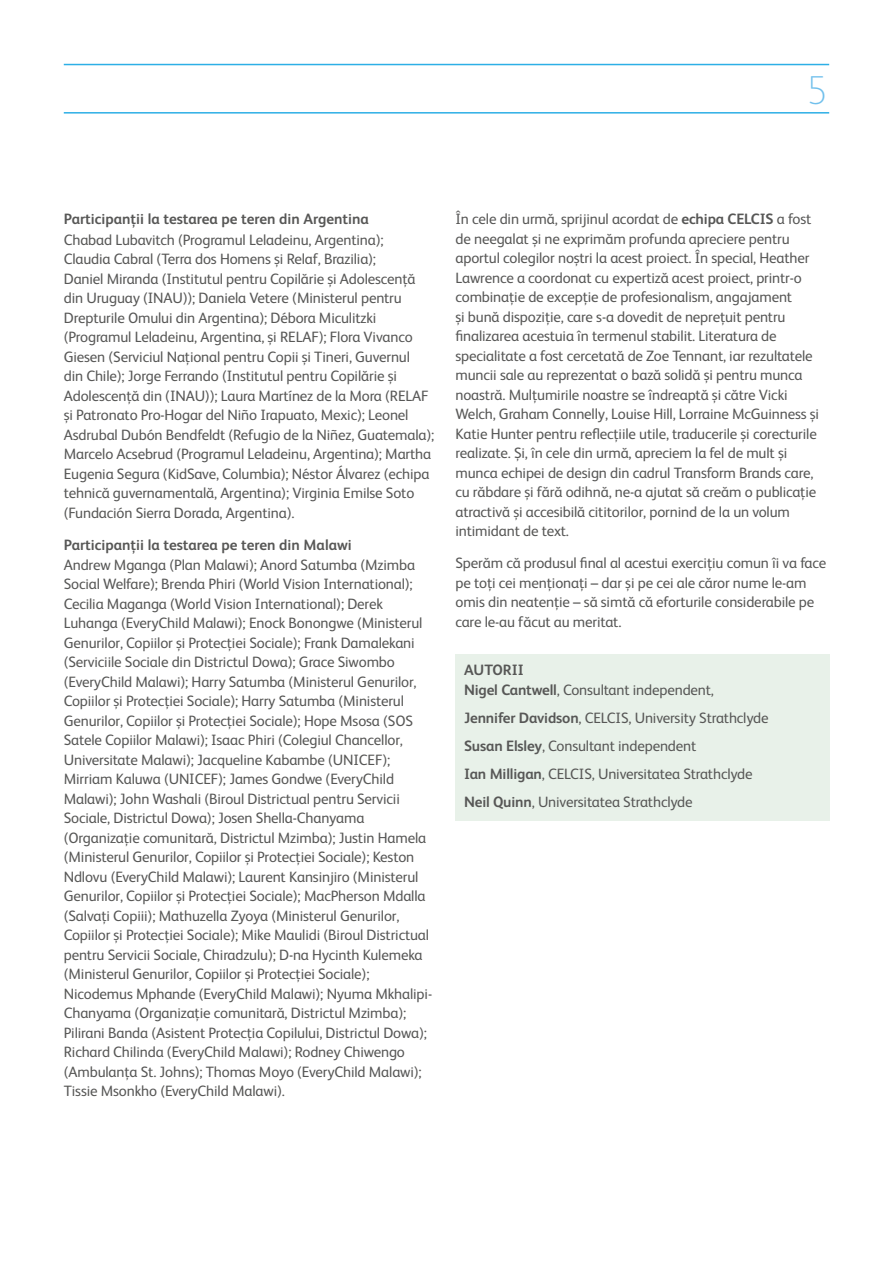
<style>
.page{position:relative;width:893px;height:1263px;background:#fff}
.page>*{position:absolute;margin:0;border:0;box-sizing:border-box;transform-origin:0 0}
.t1{font:100 40.5px "FS Albert";color:#71c0ec}
.t2{font:15px/19.5px "FS Albert";letter-spacing:-.01em;color:#575756}
.t3{font:700 15px "FS Albert";color:#575756}
.s1{font-weight:700}
</style>
<div class="page">
<hr style="left:64px;top:112px;width:765px;height:2px;background:#2dafe6">
<hr style="left:64px;top:64px;width:765px;height:1px;background:#2dafe6">
<div style="left:455px;top:655px;width:375px;height:166px;background:#e8f1e9"></div>
<h1 class="t1" style="left:806px;top:63px;width:23px">5</h1>
<p class="t3" style="left:64px;top:209px;width:307px">Participanții la testarea pe teren din Argentina</p>
<p class="t2" style="left:64px;top:229px;width:372px">Chabad Lubavitch (Programul Leladeinu, Argentina);<br>Claudia Cabral (Terra dos Homens și Relaf, Brazilia);<br>Daniel Miranda (Institutul pentru Copilărie și Adolescență din Uruguay (INAU)); Daniela Vetere (Ministerul pentru Drepturile Omului din Argentina); Débora Miculitzki (Programul Leladeinu, Argentina, și RELAF); Flora Vivanco Giesen (Serviciul Național pentru Copii și Tineri, Guvernul<br>din Chile); Jorge Ferrando (Institutul pentru Copilărie și Adolescență din (INAU)); Laura Martínez de la Mora (RELAF și Patronato Pro-Hogar del Niño Irapuato, Mexic); Leonel Asdrubal Dubón Bendfeldt (Refugio de la Niñez, Guatemala); Marcelo Acsebrud (Programul Leladeinu, Argentina); Martha Eugenia Segura (KidSave, Columbia); Néstor Álvarez (echipa tehnică guvernamentală, Argentina); Virginia Emilse Soto (Fundación Sierra Dorada, Argentina).</p>
<p class="t3" style="left:64px;top:535px;width:289px">Participanții la testarea pe teren din Malawi</p>
<p class="t2" style="left:64px;top:554px;width:370px">Andrew Mganga (Plan Malawi); Anord Satumba (Mzimba Social Welfare); Brenda Phiri (World Vision International); Cecilia Maganga (World Vision International); Derek Luhanga (EveryChild Malawi); Enock Bonongwe (Ministerul Genurilor, Copiilor și Protecției Sociale); Frank Damalekani (Serviciile Sociale din Districtul Dowa); Grace Siwombo (EveryChild Malawi); Harry Satumba (Ministerul Genurilor, Copiilor și Protecției Sociale); Harry Satumba (Ministerul Genurilor, Copiilor și Protecției Sociale); Hope Msosa (SOS Satele Copiilor Malawi); Isaac Phiri (Colegiul Chancellor, Universitate Malawi); Jacqueline Kabambe (UNICEF); Mirriam Kaluwa (UNICEF); James Gondwe (EveryChild Malawi); John Washali (Biroul Districtual pentru Servicii Sociale, Districtul Dowa); Josen Shella-Chanyama (Organizație comunitară, Districtul Mzimba); Justin Hamela (Ministerul Genurilor, Copiilor și Protecției Sociale); Keston Ndlovu (EveryChild Malawi); Laurent Kansinjiro (Ministerul Genurilor, Copiilor și Protecției Sociale); MacPherson Mdalla (Salvați Copiii); Mathuzella Zyoya (Ministerul Genurilor, Copiilor și Protecției Sociale); Mike Maulidi (Biroul Districtual pentru Servicii Sociale, Chiradzulu); D-na Hycinth Kulemeka (Ministerul Genurilor, Copiilor și Protecției Sociale); Nicodemus Mphande (EveryChild Malawi); Nyuma Mkhalipi-Chanyama (Organizație comunitară, Districtul Mzimba); Pilirani Banda (Asistent Protecția Copilului, Districtul Dowa); Richard Chilinda (EveryChild Malawi); Rodney Chiwengo (Ambulanța St. Johns); Thomas Moyo (EveryChild Malawi); Tissie Msonkho (EveryChild Malawi).</p>
<p class="t2" style="left:455px;top:209px;width:365px">În cele din urmă, sprijinul acordat de <span class="s1">echipa CELCIS</span> a fost de neegalat și ne exprimăm profunda apreciere pentru aportul colegilor noștri la acest proiect. În special, Heather Lawrence a coordonat cu expertiză acest proiect, printr-o combinație de excepție de profesionalism, angajament<br>și bună dispoziție, care s-a dovedit de neprețuit pentru finalizarea acestuia în termenul stabilit. Literatura de specialitate a fost cercetată de Zoe Tennant, iar rezultatele muncii sale au reprezentat o bază solidă și pentru munca noastră. Mulțumirile noastre se îndreaptă și către Vicki Welch, Graham Connelly, Louise Hill, Lorraine McGuinness și Katie Hunter pentru reflecțiile utile, traducerile și corecturile realizate. Și, în cele din urmă, apreciem la fel de mult și munca echipei de design din cadrul Transform Brands care, cu răbdare și fără odihnă, ne-a ajutat să creăm o publicație atractivă și accesibilă cititorilor, pornind de la un volum intimidant de text.</p>
<p class="t2" style="left:455px;top:553px;width:372px">Sperăm că produsul final al acestui exercițiu comun îi va face pe toți cei menționați – dar și pe cei ale căror nume le-am omis din neatenție – să simtă că eforturile considerabile pe care le-au făcut au meritat.</p>
<p class="t2" style="left:464px;top:658px;width:251px;line-height:20.9px"><span class="s1">AUTORII<br>Nigel Cantwell</span>, Consultant independent,</p>
<p class="t2" style="left:464px;top:703px;width:306px;line-height:28px"><span class="s1">Jennifer Davidson</span>, CELCIS, University Strathclyde <span class="s1">Susan Elsley</span>, Consultant independent<br><span class="s1">Ian Milligan</span>, CELCIS, Universitatea Strathclyde <span class="s1">Neil Quinn</span>, Universitatea Strathclyde</p>
</div>
